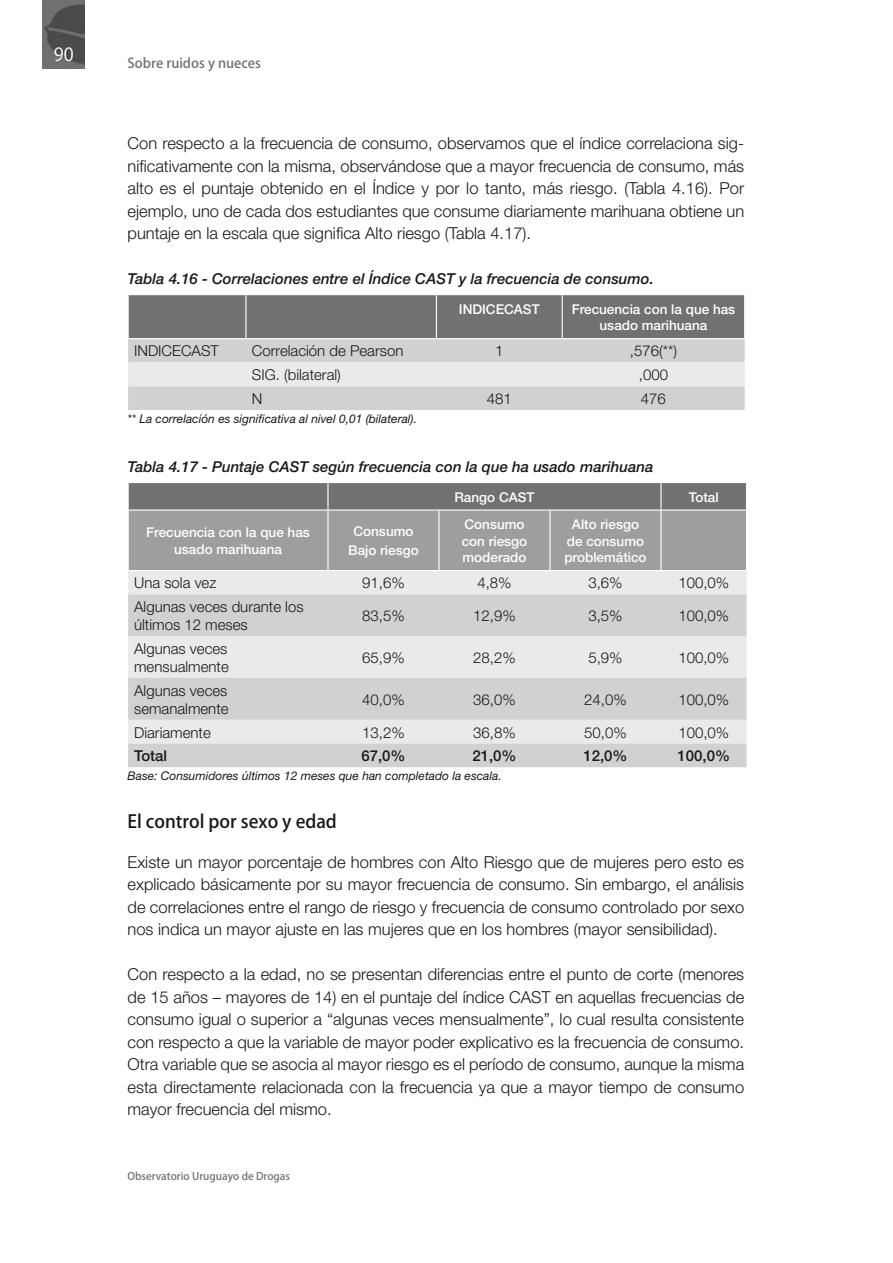
<style>
.page{position:relative;width:893px;height:1263px;background:#fff}
.page>*{position:absolute;margin:0;border:0;box-sizing:border-box;transform-origin:0 0}
.t1{font:500 18px "Koz Go Pro";color:#1a171c}
.t2{font:18px "Koz Go Pro";color:#fff}
.t3{font:300 16.5px/22.5px "Helvetica Neue";color:#1a171c;text-align:justify}
.t4{font:300 15px/18px "Helvetica Neue";color:#1a171c}
.t5{font:italic 500 15px "Helvetica Neue";color:#1a171c}
.t6{font:500 15px "Helvetica Neue";color:#1a171c}
.t7{font:500 13.5px/16.5px "Helvetica Neue";color:#fff;text-align:center}
.t8{font:500 13.5px "Koz Go Pro";color:#707173}
.t9{font:italic 12px "Helvetica Neue";color:#1a171c}
.t10{font:500 10.5px "Koz Go Pro";color:#707173}
</style>
<div class="page">
<img style="left:43px;top:0;width:42px;height:68px">
<svg style="left:128px;top:295px;width:617px;height:115px;background:#b1b2b3"></svg>
<hr style="left:245px;top:295px;width:1px;height:43px;background:#fff">
<hr style="left:436px;top:295px;width:1px;height:43px;background:#fff">
<hr style="left:562px;top:295px;width:1px;height:43px;background:#fff">
<hr style="left:128px;top:295px;width:1px;height:43px;background:#fff">
<hr style="left:744px;top:295px;width:1px;height:43px;background:#fff">
<hr style="left:128px;top:338px;width:118px;height:1px;background:#fff">
<hr style="left:246px;top:338px;width:190px;height:1px;background:#fff">
<hr style="left:436px;top:338px;width:126px;height:1px;background:#fff">
<hr style="left:562px;top:338px;width:183px;height:1px;background:#fff">
<div style="left:128px;top:571px;width:618px;height:23px;background:#e9eaea"></div>
<svg style="left:128px;top:594px;width:618px;height:173px;background:#d9dadb"></svg>
<svg style="left:128px;top:483px;width:618px;height:87px;background:#909193"></svg>
<hr style="left:128px;top:509px;width:200px;height:2px;background:#fff">
<hr style="left:128px;top:511px;width:1px;height:59px;background:#fff">
<hr style="left:328px;top:509px;width:111px;height:2px;background:#fff">
<hr style="left:439px;top:509px;width:111px;height:2px;background:#fff">
<hr style="left:550px;top:509px;width:111px;height:2px;background:#fff">
<hr style="left:661px;top:509px;width:86px;height:2px;background:#fff">
<p class="t2" style="left:54px;top:43px;width:21px">90</p>
<p class="t8" style="left:128px;top:54px;width:135px">Sobre ruidos y nueces</p>
<p class="t3" style="left:128px;top:132px;width:618px">Con respecto a la frecuencia de consumo, observamos que el índice correlaciona sig&shy;nificativamente con la misma, observándose que a mayor frecuencia de consumo, más alto es el puntaje obtenido en el Índice y por lo tanto, más riesgo. (Tabla 4.16). Por ejemplo, uno de cada dos estudiantes que consume diariamente marihuana obtiene un puntaje en la escala que significa Alto riesgo (Tabla 4.17).</p>
<p class="t5" style="left:128px;top:270px;width:528px">Tabla 4.16 - Correlaciones entre el Índice CAST y la frecuencia de consumo.</p>
<p class="t7" style="left:459px;top:300px;width:82px">INDICECAST</p>
<p class="t7" style="left:572px;top:300px;width:165px">Frecuencia con la que has usado marihuana</p>
<p class="t4" style="left:134px;top:342px;width:86px">INDICECAST</p>
<p class="t4" style="left:252px;top:342px;width:153px">Correlación de Pearson</p>
<p class="t4" style="left:495px;top:342px;width:10px">1</p>
<p class="t4" style="left:630px;top:342px;width:48px">,576(**)</p>
<p class="t4" style="left:252px;top:366px;width:90px">SIG. (bilateral)</p>
<p class="t4" style="left:639px;top:366px;width:31px">,000</p>
<p class="t4" style="left:252px;top:389px;width:12px">N</p>
<p class="t4" style="left:487px;top:389px;width:27px">481</p>
<p class="t4" style="left:641px;top:389px;width:27px">476</p>
<p class="t9" style="left:128px;top:411px;width:291px">** La correlación es significativa al nivel 0,01 (bilateral).</p>
<p class="t5" style="left:128px;top:457px;width:527px">Tabla 4.17 - Puntaje CAST según frecuencia con la que ha usado marihuana</p>
<p class="t7" style="left:454px;top:488px;width:82px">Rango CAST</p>
<p class="t7" style="left:689px;top:488px;width:31px">Total</p>
<p class="t7" style="left:146px;top:524px;width:165px">Frecuencia con la que has usado marihuana</p>
<p class="t7" style="left:348px;top:522px;width:72px;line-height:18.6px">Consumo<br>Bajo riesgo</p>
<p class="t7" style="left:462px;top:516px;width:67px;text-align:left">Consumo con riesgo moderado</p>
<p class="t7" style="left:564px;top:516px;width:84px">Alto riesgo de consumo problemático</p>
<p class="t4" style="left:134px;top:574px;width:84px">Una sola vez</p>
<p class="t4" style="left:362px;top:574px;width:44px">91,6%</p>
<p class="t4" style="left:477px;top:574px;width:36px">4,8%</p>
<p class="t4" style="left:588px;top:574px;width:36px">3,6%</p>
<p class="t4" style="left:678px;top:574px;width:52px">100,0%</p>
<p class="t4" style="left:134px;top:597px;width:171px">Algunas veces durante los últimos 12 meses</p>
<p class="t4" style="left:362px;top:606px;width:44px">83,5%</p>
<p class="t4" style="left:473px;top:606px;width:44px">12,9%</p>
<p class="t4" style="left:588px;top:606px;width:36px">3,5%</p>
<p class="t4" style="left:678px;top:606px;width:52px">100,0%</p>
<p class="t4" style="left:134px;top:639px;width:96px">Algunas veces mensualmente</p>
<p class="t4" style="left:362px;top:648px;width:44px">65,9%</p>
<p class="t4" style="left:473px;top:648px;width:44px">28,2%</p>
<p class="t4" style="left:588px;top:648px;width:36px">5,9%</p>
<p class="t4" style="left:678px;top:648px;width:52px">100,0%</p>
<p class="t4" style="left:134px;top:681px;width:96px">Algunas veces semanalmente</p>
<p class="t4" style="left:362px;top:690px;width:44px">40,0%</p>
<p class="t4" style="left:473px;top:690px;width:44px">36,0%</p>
<p class="t4" style="left:584px;top:690px;width:44px">24,0%</p>
<p class="t4" style="left:678px;top:690px;width:52px">100,0%</p>
<p class="t4" style="left:134px;top:723px;width:78px">Diariamente</p>
<p class="t4" style="left:362px;top:723px;width:44px">13,2%</p>
<p class="t4" style="left:473px;top:723px;width:44px">36,8%</p>
<p class="t4" style="left:584px;top:723px;width:44px">50,0%</p>
<p class="t4" style="left:678px;top:723px;width:52px">100,0%</p>
<p class="t6" style="left:134px;top:747px;width:35px">Total</p>
<p class="t6" style="left:361px;top:747px;width:46px">67,0%</p>
<p class="t6" style="left:472px;top:747px;width:46px">21,0%</p>
<p class="t6" style="left:583px;top:747px;width:46px">12,0%</p>
<p class="t6" style="left:677px;top:747px;width:54px">100,0%</p>
<p class="t9" style="left:128px;top:768px;width:376px">Base: Consumidores últimos 12 meses que han completado la escala.</p>
<p class="t1" style="left:128px;top:810px;width:211px">El control por sexo y edad</p>
<p class="t3" style="left:128px;top:850px;width:618px">Existe un mayor porcentaje de hombres con Alto Riesgo que de mujeres pero esto es explicado básicamente por su mayor frecuencia de consumo. Sin embargo, el análisis de correlaciones entre el rango de riesgo y frecuencia de consumo controlado por sexo nos indica un mayor ajuste en las mujeres que en los hombres (mayor sensibilidad).</p>
<p class="t3" style="left:128px;top:963px;width:618px">Con respecto a la edad, no se presentan diferencias entre el punto de corte (menores de 15 años – mayores de 14) en el puntaje del índice CAST en aquellas frecuencias de consumo igual o superior a “algunas veces mensualmente”, lo cual resulta consistente con respecto a que la variable de mayor poder explicativo es la frecuencia de consumo.<br>Otra variable que se asocia al mayor riesgo es el período de consumo, aunque la misma esta directamente relacionada con la frecuencia ya que a mayor tiempo de consumo mayor frecuencia del mismo.</p>
<p class="t10" style="left:128px;top:1169px;width:164px">Observatorio Uruguayo de Drogas</p>
</div>
